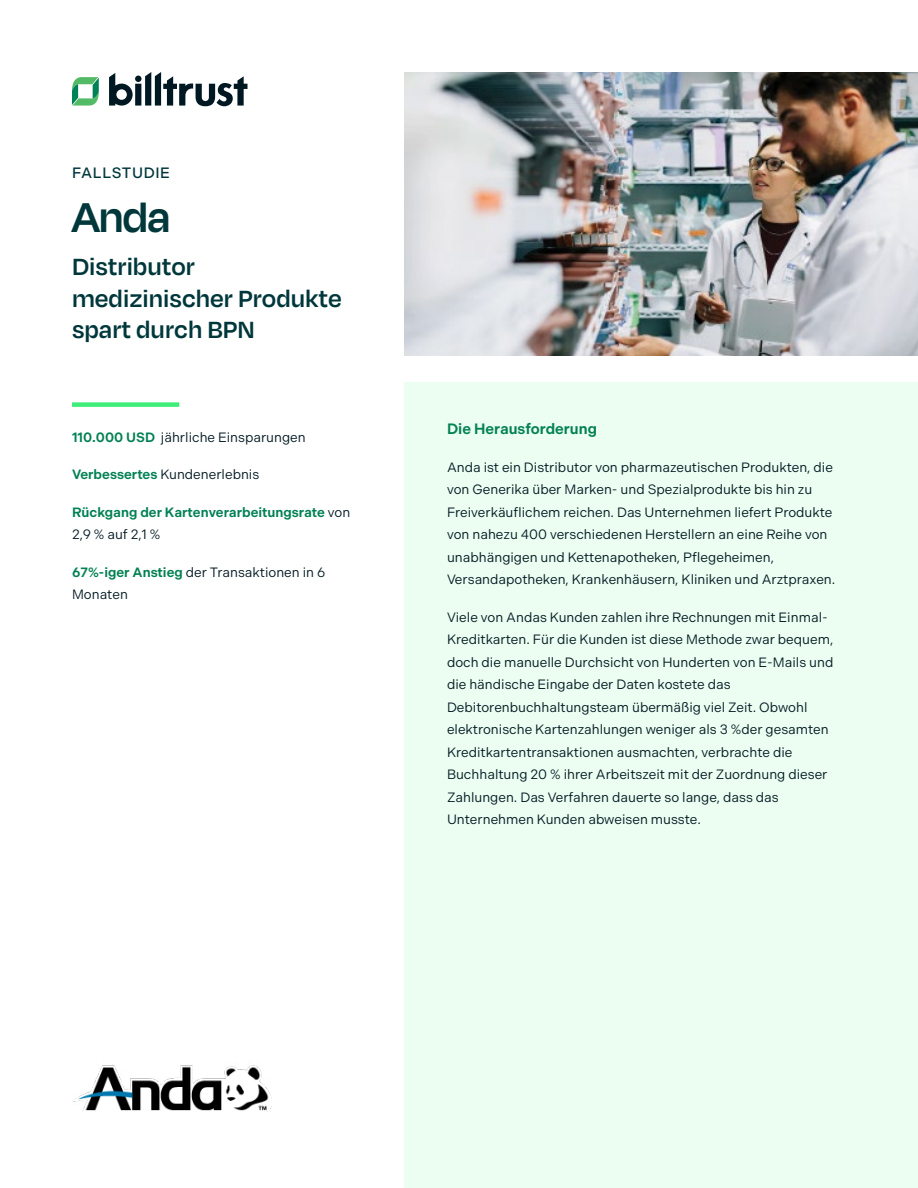
<style>
.page{position:relative;width:918px;height:1188px;background:#fff}
.page>*{position:absolute;margin:0;border:0;box-sizing:border-box;transform-origin:0 0}
.Company_Name{font:600 48px "Degular Display";color:#00373b}
.Intro_Copy{font:600 27px/31.5px "Degular";color:#00373b}
.t1{font:600 15px "Indivisible";color:#028154}
.Eyebrow{font:500 15px "Indivisible";letter-spacing:.04em;color:#00373b}
.Body_Copy{font:13.5px/22.5px "Indivisible";color:#001821}
.KPI{font:13.5px/22.5px "Indivisible";color:#001821}
.KPI-2{font:600 13.5px/22.5px "Indivisible";color:#028154}
.s1{font-weight:600;color:#028154}
.s2{font-weight:400;color:#001821}
</style>
<div class="page">
<div style="left:405px;top:382px;width:513px;height:806px;background:#ecfdf1"></div>
<div style="left:72px;top:402px;width:107px;height:5px;background:#3eec78"></div>
<svg style="left:72px;top:77px;width:27px;height:29px"></svg>
<svg style="left:109px;top:72px;width:138px;height:34px"></svg>
<img style="left:73px;top:1065px;width:199px;height:47px">
<img style="left:405px;top:72px;width:513px;height:284px">
<p class="Eyebrow" style="left:72px;top:164px;width:99px">FALLSTUDIE</p>
<h1 class="Company_Name" style="left:72px;top:189px;width:99px">Anda</h1>
<p class="Intro_Copy" style="left:72px;top:250px;width:271px">Distributor medizinischer Produkte spart durch BPN</p>
<p class="KPI" style="left:72px;top:426px;width:235px"><span class="s1">110.000 USD</span> jährliche Einsparungen</p>
<p class="KPI" style="left:72px;top:463px;width:189px"><span class="s1">Verbessertes</span> Kundenerlebnis</p>
<p class="KPI-2" style="left:72px;top:501px;width:280px">Rückgang der Kartenverarbeitungsrate <span class="s2">von<br>2,9 % auf 2,1 %</span></p>
<p class="KPI" style="left:72px;top:561px;width:255px"><span class="s1">67%-iger Anstieg</span> der Transaktionen in 6<br>Monaten</p>
<h2 class="t1" style="left:447px;top:420px;width:151px">Die Herausforderung</h2>
<p class="Body_Copy" style="left:447px;top:456px;width:390px">Anda ist ein Distributor von pharmazeutischen Produkten, die von Generika über Marken- und Spezialprodukte bis hin zu Freiverkäuflichem reichen. Das Unternehmen liefert Produkte von nahezu 400 verschiedenen Herstellern an eine Reihe von unabhängigen und Kettenapotheken, Pflegeheimen, Versandapotheken, Krankenhäusern, Kliniken und Arztpraxen.</p>
<p class="Body_Copy" style="left:447px;top:606px;width:388px">Viele von Andas Kunden zahlen ihre Rechnungen mit Einmal-Kreditkarten. Für die Kunden ist diese Methode zwar bequem, doch die manuelle Durchsicht von Hunderten von E-Mails und die händische Eingabe der Daten kostete das Debitorenbuchhaltungsteam übermäßig viel Zeit. Obwohl elektronische Kartenzahlungen weniger als 3 %der gesamten Kreditkartentransaktionen ausmachten, verbrachte die Buchhaltung 20 % ihrer Arbeitszeit mit der Zuordnung dieser Zahlungen. Das Verfahren dauerte so lange, dass das Unternehmen Kunden abweisen musste.</p>
</div>
